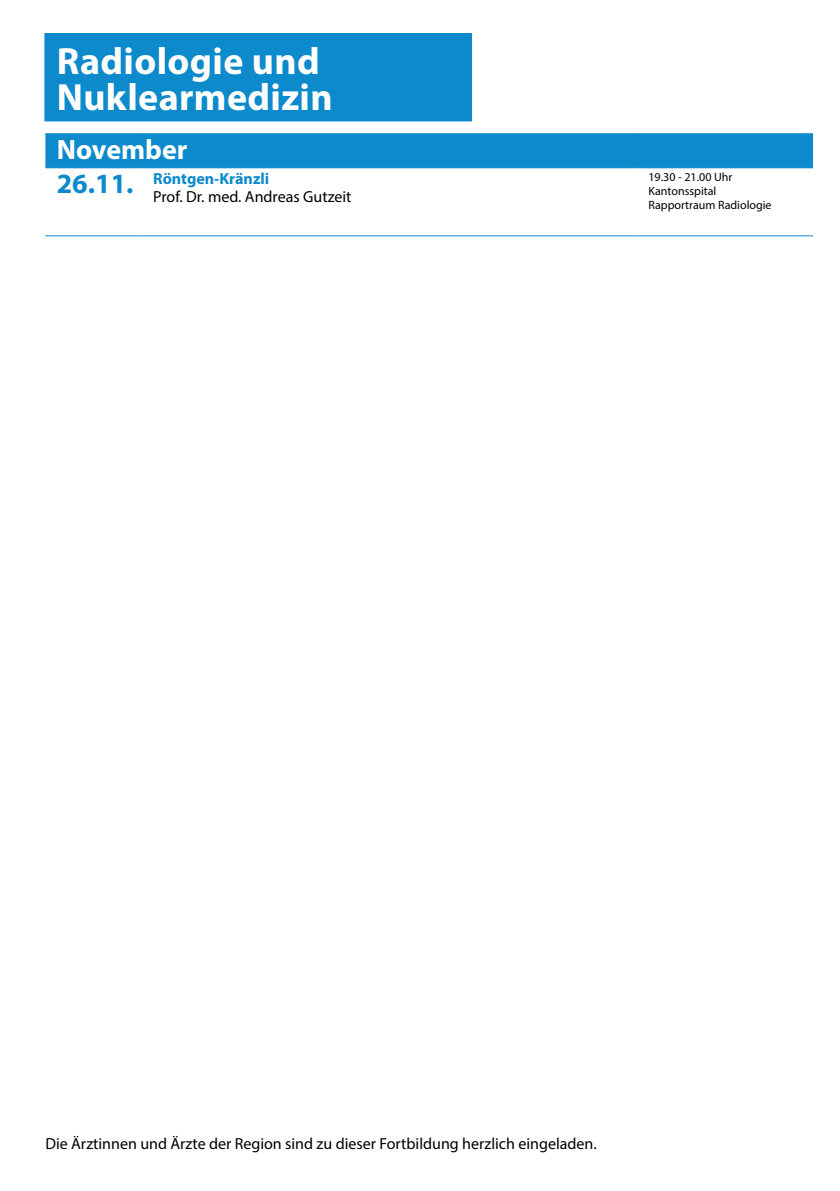
<style>
.page{position:relative;width:840px;height:1191px;background:#fff}
.page>*{position:absolute;margin:0;border:0;box-sizing:border-box;transform-origin:0 0}
.t1{font:700 38px/36px "Myriad Pro";letter-spacing:.01em;color:#fff}
.t2{font:700 28px "Myriad Pro";color:#fff}
.t3{font:16px/18px "Myriad Pro";color:#000}
.t4{font:12px/14px "Myriad Pro";color:#000}
.s1{font-weight:700;font-size:28px;color:#0c8acb}
.s2{font-weight:700;color:#0c8acb}
</style>
<div class="page">
<div style="left:44px;top:33px;width:428px;height:88px;background:#0c8acb"></div>
<div style="left:45px;top:134px;width:767px;height:33px;background:#0c8acb"></div>
<hr style="left:45px;top:133px;width:97px;height:1px;background:#0f89cb">
<hr style="left:142px;top:133px;width:494px;height:1px;background:#0f89cb">
<hr style="left:636px;top:133px;width:176px;height:1px;background:#0f89cb">
<hr style="left:45px;top:167px;width:97px;height:1px;background:#0f89cb">
<hr style="left:142px;top:167px;width:494px;height:1px;background:#0f89cb">
<hr style="left:636px;top:167px;width:176px;height:1px;background:#0f89cb">
<hr style="left:45px;top:235px;width:97px;height:1px;background:#0f89cb">
<hr style="left:142px;top:235px;width:494px;height:1px;background:#0f89cb">
<hr style="left:636px;top:235px;width:176px;height:1px;background:#0f89cb">
<h1 class="t1" style="left:57px;top:42px;width:277px">Radiologie und<br>Nuklearmedizin</h1>
<h2 class="t2" style="left:57px;top:131px;width:132px">November</h2>
<p class="t3" style="left:153px;top:169px;width:200px;text-indent:-96px"><span class="s1">26.11.</span> <span class="s2">Röntgen-Kränzli<br></span>Prof. Dr. med. Andreas Gutzeit</p>
<p class="t4" style="left:648px;top:170px;width:125px">19.30 - 21.00 Uhr<br>Kantonsspital<br>Rapportraum Radiologie</p>
<p class="t3" style="left:45px;top:1134px;width:552px">Die Ärztinnen und Ärzte der Region sind zu dieser Fortbildung herzlich eingeladen.</p>
</div>
